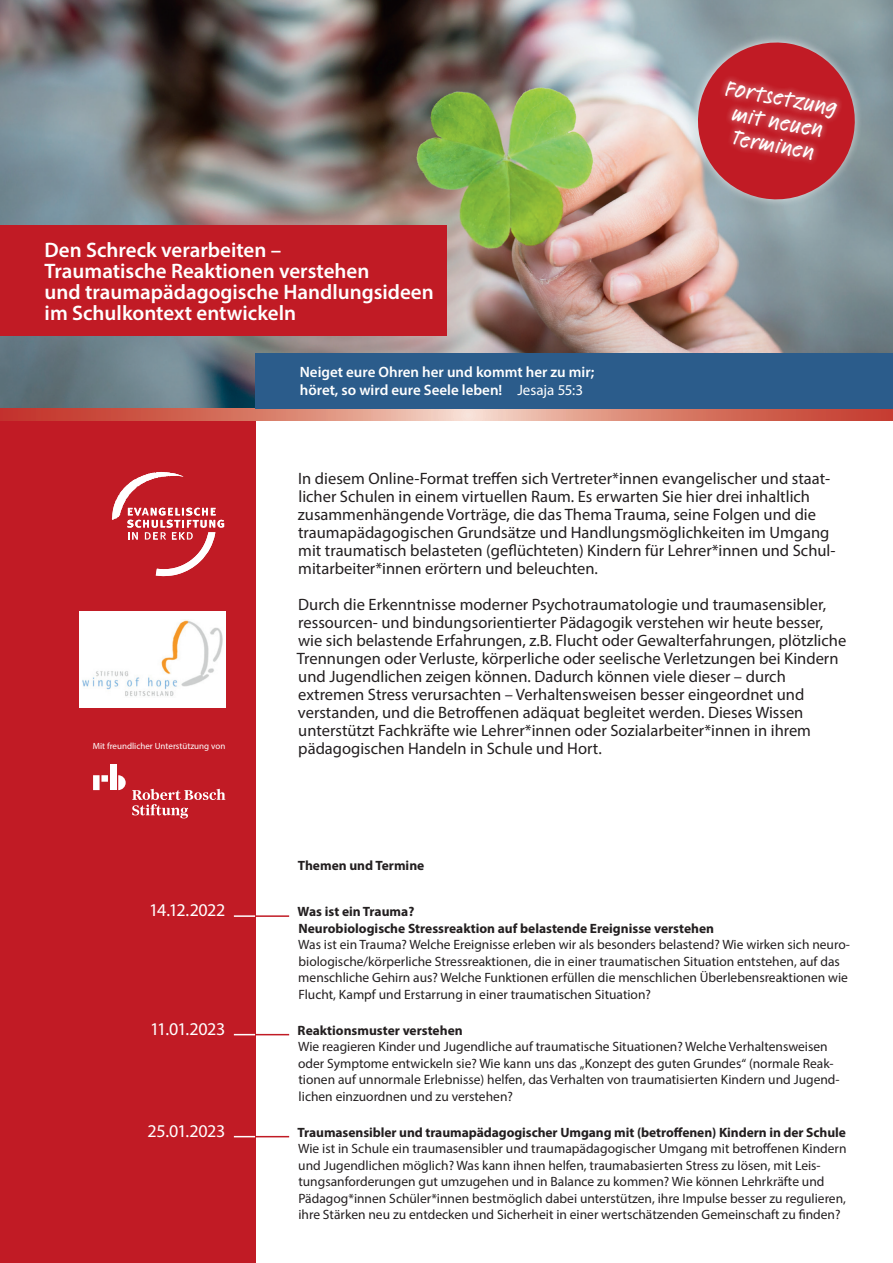
<style>
.page{position:relative;width:893px;height:1263px;background:#fff}
.page>*{position:absolute;margin:0;border:0;box-sizing:border-box;transform-origin:0 0}
.t1{font:500 24px/24px "Linotype Feltpen";color:#fff;text-align:center}
.t2{font:600 21px/21px "Myriad Pro";color:#fff}
.t3{font:18px "Myriad Pro";letter-spacing:-.035em;color:#fff}
.t4{font:16.5px/18px "Myriad Pro";color:#231f20}
.t5{font:600 15px/18px "Myriad Pro";color:#fff}
.t6{font:13.5px/16.5px "Myriad Pro";color:#231f20}
.t7{font:700 13.5px/16.5px "Myriad Pro";color:#231f20}
.t8{font:9px "Myriad Pro";color:#fff}
.s1{font-weight:400}
</style>
<div class="page">
<div style="left:0;top:0;width:255px;height:1263px;background:#c11b25"></div>
<img style="left:0;top:0;width:893px;height:408px">
<hr style="left:234px;top:915px;width:21px;height:2px;background:#fff">
<hr style="left:255px;top:915px;width:34px;height:2px;background:#c11b25">
<svg style="left:234px;top:1034px;width:21px;height:1px"></svg>
<hr style="left:255px;top:1034px;width:34px;height:1px;background:#c11b25">
<svg style="left:234px;top:1136px;width:21px;height:1px"></svg>
<hr style="left:255px;top:1136px;width:34px;height:1px;background:#c11b25">
<svg style="left:0;top:408px;width:893px;height:13px;background:#ce7a6d"></svg>
<div style="left:0;top:225px;width:446px;height:111px;background:#c11b25"></div>
<div style="left:255px;top:353px;width:638px;height:55px;background:#2b5c8b"></div>
<svg style="left:112px;top:472px;width:112px;height:104px"></svg>
<div style="left:79px;top:611px;width:146px;height:96px;background:#fff"></div>
<img style="left:82px;top:620px;width:141px;height:76px">
<svg style="left:93px;top:775px;width:15px;height:15px"></svg>
<div style="left:110px;top:764px;width:6px;height:26px;background:#fff"></div>
<svg style="left:118px;top:775px;width:8px;height:15px"></svg>
<svg style="left:132px;top:789px;width:93px;height:29px"></svg>
<svg style="left:674px;top:19px;width:204px;height:204px;background:#af6c73"></svg>
<h2 class="t2" style="left:45px;top:239px;width:391px">Den Schreck verarbeiten –<br>Traumatische Reaktionen verstehen<br>und traumapädagogische Handlungsideen im Schulkontext entwickeln</h2>
<p class="t5" style="left:300px;top:363px;width:296px">Neiget eure Ohren her und kommt her zu mir; höret, so wird eure Seele leben! <span class="s1">Jesaja 55:3</span></p>
<h1 class="t1" style="left:728px;top:75px;width:114px;rotate:10deg">Fortsetzung mit neuen<br>Terminen</h1>
<p class="t8" style="left:93px;top:741px;width:134px">Mit freundlicher Unterstützung von</p>
<p class="t4" style="left:298px;top:470px;width:539px">In diesem Online-Format treffen sich Vertreter*innen evangelischer und staat&shy;licher Schulen in einem virtuellen Raum. Es erwarten Sie hier drei inhaltlich zusammenhängende Vorträge, die das Thema Trauma, seine Folgen und die traumapädagogischen Grundsätze und Handlungsmöglichkeiten im Umgang mit traumatisch belasteten (geflüchteten) Kindern für Lehrer*innen und Schul&shy;mitarbeiter*innen erörtern und beleuchten.</p>
<p class="t4" style="left:297px;top:596px;width:551px">Durch die Erkenntnisse moderner Psychotraumatologie und traumasensibler, ressourcen- und bindungsorientierter Pädagogik verstehen wir heute besser, wie sich belastende Erfahrungen, z.B. Flucht oder Gewalterfahrungen, plötzliche Trennungen oder Verluste, körperliche oder seelische Verletzungen bei Kindern und Jugendlichen zeigen können. Dadurch können viele dieser – durch extremen Stress verursachten – Verhaltensweisen besser eingeordnet und verstanden, und die Betroffenen adäquat begleitet werden. Dieses Wissen unterstützt Fachkräfte wie Lehrer*innen oder Sozialarbeiter*innen in ihrem pädagogischen Handeln in Schule und Hort.</p>
<p class="t7" style="left:298px;top:857px;width:128px">Themen und Termine</p>
<h3 class="t3" style="left:149px;top:899px;width:78px">14.12.2022</h3>
<p class="t7" style="left:298px;top:903px;width:418px">Was ist ein Trauma?<br>Neurobiologische Stressreaktion auf belastende Ereignisse verstehen</p>
<p class="t6" style="left:298px;top:936px;width:553px">Was ist ein Trauma? Welche Ereignisse erleben wir als besonders belastend? Wie wirken sich neuro&shy;biologische/körperliche Stressreaktionen, die in einer traumatischen Situation entstehen, auf das menschliche Gehirn aus? Welche Funktionen erfüllen die menschlichen Überlebensreaktionen wie Flucht, Kampf und Erstarrung in einer traumatischen Situation?</p>
<h3 class="t3" style="left:150px;top:1018px;width:77px">11.01.2023</h3>
<p class="t7" style="left:298px;top:1022px;width:167px">Reaktionsmuster verstehen</p>
<p class="t6" style="left:298px;top:1038px;width:542px">Wie reagieren Kinder und Jugendliche auf traumatische Situationen? Welche Verhaltensweisen oder Symptome entwickeln sie? Wie kann uns das „Konzept des guten Grundes“ (normale Reak&shy;tionen auf unnormale Erlebnisse) helfen, das Verhalten von traumatisierten Kindern und Jugend&shy;lichen einzuordnen und zu verstehen?</p>
<h3 class="t3" style="left:148px;top:1120px;width:79px">25.01.2023</h3>
<p class="t7" style="left:298px;top:1124px;width:550px">Traumasensibler und traumapädagogischer Umgang mit (betroffenen) Kindern in der Schule</p>
<p class="t6" style="left:298px;top:1140px;width:550px">Wie ist in Schule ein traumasensibler und traumapädagogischer Umgang mit betroffenen Kindern und Jugendlichen möglich? Was kann ihnen helfen, traumabasierten Stress zu lösen, mit Leis&shy;tungsanforderungen gut umzugehen und in Balance zu kommen? Wie können Lehrkräfte und Pädagog*innen Schüler*innen bestmöglich dabei unterstützen, ihre Impulse besser zu regulieren, ihre Stärken neu zu entdecken und Sicherheit in einer wertschätzenden Gemeinschaft zu finden?</p>
</div>
